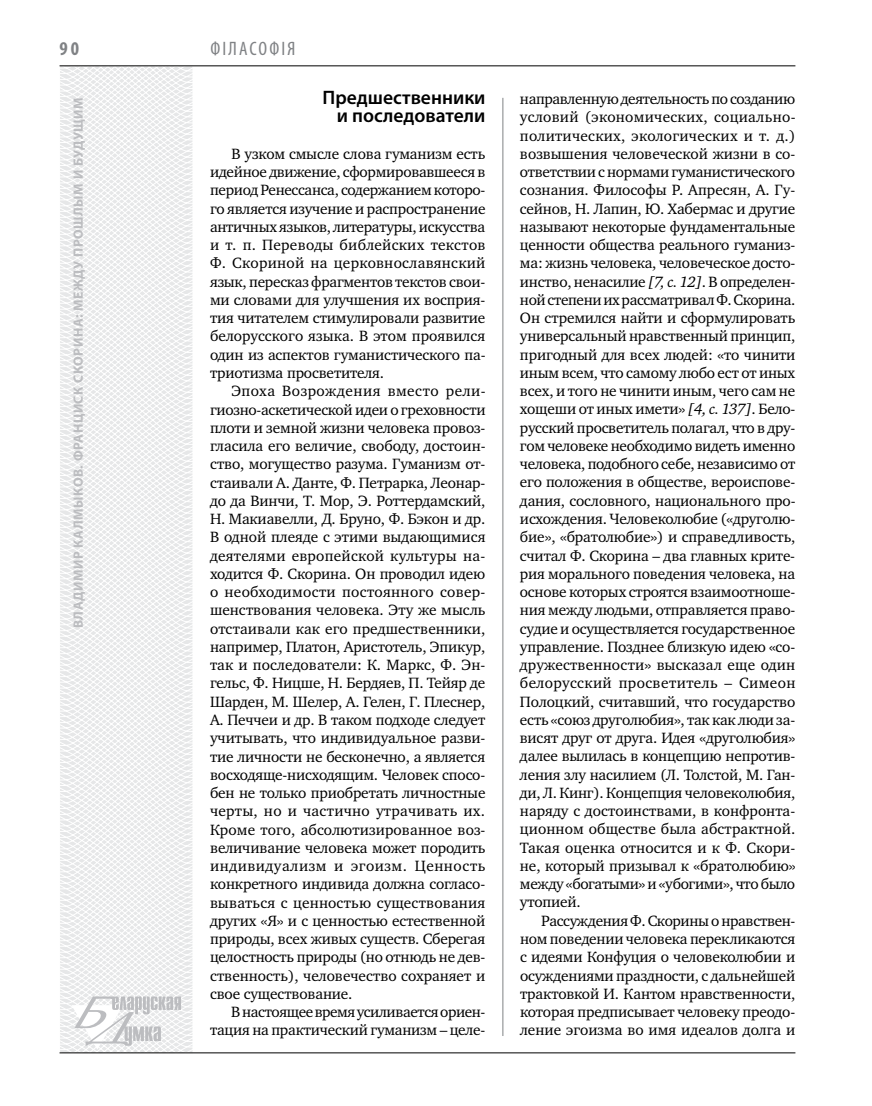
<style>
.page{position:relative;width:872px;height:1106px;background:#fff}
.page>*{position:absolute;margin:0;border:0;box-sizing:border-box;transform-origin:0 0}
.t1{font:600 19.5px/18.3px "Myriad Pro";color:#000;text-align:right}
.t2{font:condensed 19.5px "Myriad Pro";letter-spacing:.11em;color:#808285}
.t3{font:700 condensed 19.5px "Myriad Pro";color:#808285}
.t4{font:15.3px/18.3px "Charter C";letter-spacing:-.01em;color:#000;text-align:justify}
.t5{font:700 13.5px "Myriad Pro";letter-spacing:.04em;color:#bcbdc0}
.s1{font-style:italic}
</style>
<div class="page">
<svg style="left:59px;top:65px;width:192px;height:989px"></svg>
<hr style="left:502px;top:98px;width:1px;height:938px;background:#808285">
<hr style="left:60px;top:1052px;width:735px;height:1px;background:#000">
<svg style="left:71px;top:996px;width:110px;height:53px"></svg>
<hr style="left:60px;top:65px;width:735px;height:1px;background:#000">
<p class="t3" style="left:60px;top:37px;width:21px">90</p>
<p class="t5" style="left:69px;top:628px;width:532px;rotate:-90deg">Владимир КАЛМЫКОВ. Франциск Скорина: между прошлым и будущим</p>
<p class="t2" style="left:210px;top:37px;width:87px">Філасофія</p>
<p class="t1" style="left:322px;top:88px;width:164px">Предшественники и последователи</p>
<p class="t4" style="left:210px;top:145px;width:277px;text-indent:21px">В узком смысле слова гуманизм есть идейное движение, сформировавшееся в период Ренессанса, содержанием которо&shy;го является изучение и распространение античных языков, литературы, искусства и т. п. Переводы библейских текстов Ф. Скориной на церковнославянский язык, пересказ фрагментов текстов свои&shy;ми словами для улучшения их восприя&shy;тия читателем стимулировали развитие белорусского языка. В этом проявился один из аспектов гуманистического па&shy;триотизма просветителя.</p>
<p class="t4" style="left:210px;top:382px;width:277px;text-indent:21px">Эпоха Возрождения вместо рели&shy;гиозно-аскетической идеи о греховности плоти и земной жизни человека провоз&shy;гласила его величие, свободу, достоин&shy;ство, могущество разума. Гуманизм от&shy;стаивали А. Данте, Ф. Петрарка, Леонар&shy;до да Винчи, Т. Мор, Э. Роттердамский, Н. Макиавелли, Д. Бруно, Ф. Бэкон и др.<br>В одной плеяде с этими выдающимися деятелями европейской культуры на&shy;ходится Ф. Скорина. Он проводил идею о необходимости постоянного совер&shy;шенствования человека. Эту же мысль отстаивали как его предшественники, например, Платон, Аристотель, Эпикур, так и последователи: К. Маркс, Ф. Эн&shy;гельс, Ф. Ницше, Н. Бердяев, П. Тейяр де Шарден, М. Шелер, А. Гелен, Г. Плеснер, А. Печчеи и др. В таком подходе следует учитывать, что индивидуальное разви&shy;тие личности не бесконечно, а является восходяще-нисходящим. Человек спосо&shy;бен не только приобретать личностные черты, но и частично утрачивать их.<br>Кроме того, абсолютизированное воз&shy;величивание человека может породить индивидуализм и эгоизм. Ценность конкретного индивида должна согласо&shy;вываться с ценностью существования других «Я» и с ценностью естественной природы, всех живых существ. Сберегая целостность природы (но отнюдь не дев&shy;ственность), человечество сохраняет и свое существование.</p>
<p class="t4" style="left:210px;top:1003px;width:277px;text-align:right">В настоящее время усиливается ориен&shy;тация на практический гуманизм – целе-</p>
<p class="t4" style="left:520px;top:90px;width:277px">направленную деятельность по созданию условий (экономических, социально&shy;политических, экологических и т. д.) возвышения человеческой жизни в со&shy;ответствии с нормами гуманистического сознания. Философы Р. Апресян, А. Гу&shy;сейнов, Н. Лапин, Ю. Хабермас и другие называют некоторые фундаментальные ценности общества реального гуманиз&shy;ма: жизнь человека, человеческое досто&shy;инство, ненасилие <span class="s1">[7, с. 12]</span>. В определен&shy;ной степени их рассматривал Ф.Скорина.<br>Он стремился найти и сформулировать универсальный нравственный принцип, пригодный для всех людей: «то чинити иным всем, что самому любо ест от иных всех, и того не чинити иным, чего сам не хощеши от иных имети» <span class="s1">[4, с. 137]</span>. Бело&shy;русский просветитель полагал, что в дру&shy;гом человеке необходимо видеть именно человека, подобного себе, независимо от его положения в обществе, вероиспове&shy;дания, сословного, национального про&shy;исхождения. Человеколюбие («друголю&shy;бие», «братолюбие») и справедливость, считал Ф. Скорина – два главных крите&shy;рия морального поведения человека, на основе которых строятся взаимоотноше&shy;ния между людьми, отправляется право&shy;судие и осуществляется государственное управление. Позднее близкую идею «со&shy;дружественности» высказал еще один белорусский просветитель – Симеон Полоцкий, считавший, что государство есть «союз друголюбия», так как люди за&shy;висят друг от друга. Идея «друголюбия» далее вылилась в концепцию непротив&shy;ления злу насилием (Л. Толстой, М. Ган&shy;ди, Л. Кинг). Концепция человеколюбия, наряду с достоинствами, в конфронта&shy;ционном обществе была абстрактной.<br>Такая оценка относится и к Ф. Скори&shy;не, который призывал к «братолюбию» между «богатыми» и «убогими», что было утопией.</p>
<p class="t4" style="left:520px;top:911px;width:277px;text-indent:21px">Рассуждения Ф.Скорины о нравствен&shy;ном поведении человека перекликаются с идеями Конфуция о человеколюбии и осуждениями праздности, с дальнейшей трактовкой И. Кантом нравственности, которая предписывает человеку преодо&shy;ление эгоизма во имя идеалов долга и</p>
</div>
